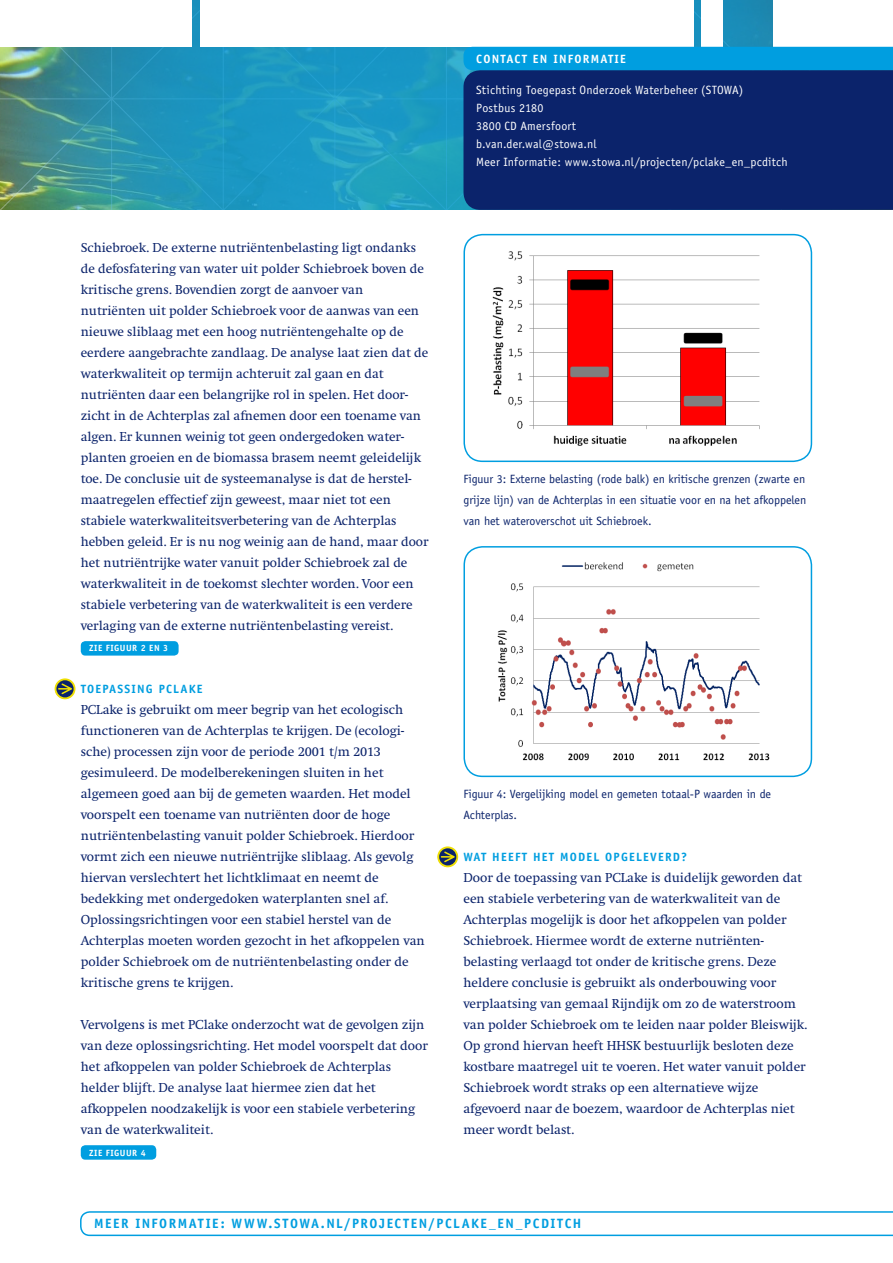
<style>
.page{position:relative;width:893px;height:1263px;background:#fff}
.page>*{position:absolute;margin:0;border:0;box-sizing:border-box;transform-origin:0 0}
.t1{font:13.5px/21px "Swift";letter-spacing:-.005em;color:#0b236b}
.t2{font:700 13.5px "Officina Sans";letter-spacing:.11em;color:#009ee0}
.t3{font:12px/21px "Officina Sans";letter-spacing:-.005em;color:#0b236b}
.t4{font:12px/18px "Officina Sans";letter-spacing:.015em;color:#fff}
.t5{font:700 12px "Officina Sans";letter-spacing:.1em;color:#009ee0}
.t6{font:700 12px "Officina Sans";letter-spacing:.1em;color:#fff}
.t7{font:700 9px "Officina Sans";letter-spacing:.05em;color:#fff}
</style>
<div class="page">
<hr style="left:0;top:210px;width:893px;height:1px;background:#eceded">
<svg style="left:0;top:0;width:774px;height:210px;background:#2896b3"></svg>
<div style="left:200px;top:0;width:493px;height:47px;background:#fff"></div>
<div style="left:702px;top:0;width:21px;height:47px;background:#fff"></div>
<div style="left:0;top:0;width:191px;height:47px;background:#fff"></div>
<div style="left:463px;top:70px;width:430px;height:140px;background:#0b236b"></div>
<div style="left:463px;top:47px;width:430px;height:23px;background:#009ee0"></div>
<svg style="left:80px;top:1211px;width:813px;height:26px"></svg>
<svg style="left:437px;top:846px;width:21px;height:21px"></svg>
<div style="left:81px;top:641px;width:98px;height:15px;background:#009ee0;border-radius:4px"></div>
<div style="left:81px;top:1145px;width:75px;height:15px;background:#009ee0;border-radius:4px"></div>
<svg style="left:55px;top:678px;width:20px;height:21px"></svg>
<img style="left:492px;top:251px;width:268px;height:195px">
<div style="left:463px;top:234px;width:349px;height:228px;border:2px solid #009ee0;border-radius:18px"></div>
<img style="left:497px;top:562px;width:273px;height:199px">
<div style="left:463px;top:546px;width:349px;height:231px;border:2px solid #009ee0;border-radius:18px"></div>
<p class="t6" style="left:476px;top:51px;width:151px">CONTACT EN INFORMATIE</p>
<p class="t1" style="left:81px;top:237px;width:349px">Schiebroek. De externe nutriëntenbelasting ligt ondanks de defosfatering van water uit polder Schiebroek boven de kritische grens. Bovendien zorgt de aanvoer van nutriënten uit polder Schiebroek voor de aanwas van een nieuwe sliblaag met een hoog nutriëntengehalte op de eerdere aangebrachte zandlaag. De analyse laat zien dat de waterkwaliteit op termijn achteruit zal gaan en dat nutriënten daar een belangrijke rol in spelen. Het door&shy;zicht in de Achterplas zal afnemen door een toename van algen. Er kunnen weinig tot geen ondergedoken water&shy;planten groeien en de biomassa brasem neemt geleidelijk toe. De conclusie uit de systeemanalyse is dat de herstel&shy;maatregelen effectief zijn geweest, maar niet tot een stabiele waterkwaliteitsverbetering van de Achterplas hebben geleid. Er is nu nog weinig aan de hand, maar door het nutriëntrijke water vanuit polder Schiebroek zal de waterkwaliteit in de toekomst slechter worden. Voor een stabiele verbetering van de waterkwaliteit is een verdere verlaging van de externe nutriëntenbelasting vereist.</p>
<p class="t7" style="left:89px;top:643px;width:81px">ZIE FIGUUR 2 EN 3</p>
<p class="t5" style="left:81px;top:681px;width:86px">TO EPASSING PCL</p>
<p class="t5" style="left:180px;top:681px;width:24px">AKE</p>
<p class="t1" style="left:81px;top:699px;width:346px">PCLake is gebruikt om meer begrip van het ecologisch functioneren van de Achterplas te krijgen. De (ecologi&shy;sche) processen zijn voor de periode 2001 t/m 2013 gesimuleerd. De modelberekeningen sluiten in het algemeen goed aan bij de gemeten waarden. Het model voorspelt een toename van nutriënten door de hoge nutriëntenbelasting vanuit polder Schiebroek. Hierdoor vormt zich een nieuwe nutriëntrijke sliblaag. Als gevolg hiervan verslechtert het lichtklimaat en neemt de bedekking met ondergedoken waterplanten snel af.<br>Oplossingsrichtingen voor een stabiel herstel van de Achterplas moeten worden gezocht in het afkoppelen van polder Schiebroek om de nutriëntenbelasting onder de kritische grens te krijgen.</p>
<p class="t1" style="left:81px;top:1014px;width:349px">Vervolgens is met PClake onderzocht wat de gevolgen zijn van deze oplossingsrichting. Het model voorspelt dat door het afkoppelen van polder Schiebroek de Achterplas helder blijft. De analyse laat hiermee zien dat het afkoppelen noodzakelijk is voor een stabiele verbetering van de waterkwaliteit.</p>
<p class="t7" style="left:89px;top:1147px;width:58px">ZIE FIGUUR 4</p>
<p class="t4" style="left:476px;top:81px;width:313px">Stichting Toegepast Onderzoek Waterbeheer (STOWA)<br>Postbus 2180<br>3800 CD Amersfoort<br>b.van.der.wal@stowa.nl<br>Meer Informatie: www.stowa.nl/projecten/pclake_en_pcditch</p>
<p class="t3" style="left:463px;top:468px;width:344px;text-align:justify">Figuur 3: Externe belasting (rode balk) en kritische grenzen (zwarte en grijze lijn) van de Achterplas in een situatie voor en na het afkoppelen van het wateroverschot uit Schiebroek.</p>
<p class="t3" style="left:463px;top:783px;width:309px">Figuur 4: Vergelijking model en gemeten totaal-P waarden in de<br>Achterplas.</p>
<p class="t5" style="left:463px;top:849px;width:225px">WAT HEEFT HET MODEL OPGELEVERD?</p>
<p class="t1" style="left:463px;top:867px;width:345px">Door de toepassing van PCLake is duidelijk geworden dat een stabiele verbetering van de waterkwaliteit van de Achterplas mogelijk is door het afkoppelen van polder Schiebroek. Hiermee wordt de externe nutriënten&shy;belasting verlaagd tot onder de kritische grens. Deze heldere conclusie is gebruikt als onderbouwing voor verplaatsing van gemaal Rijndijk om zo de waterstroom van polder Schiebroek om te leiden naar polder Bleiswijk.<br>Op grond hiervan heeft HHSK bestuurlijk besloten deze kostbare maatregel uit te voeren. Het water vanuit polder Schiebroek wordt straks op een alternatieve wijze afgevoerd naar de boezem, waardoor de Achterplas niet meer wordt belast.</p>
<p class="t2" style="left:94px;top:1215px;width:489px">MEER INFORMATIE: WWW.STOWA.NL/PROJECTEN/PCLAKE_EN_PCDITCH</p>
</div>
